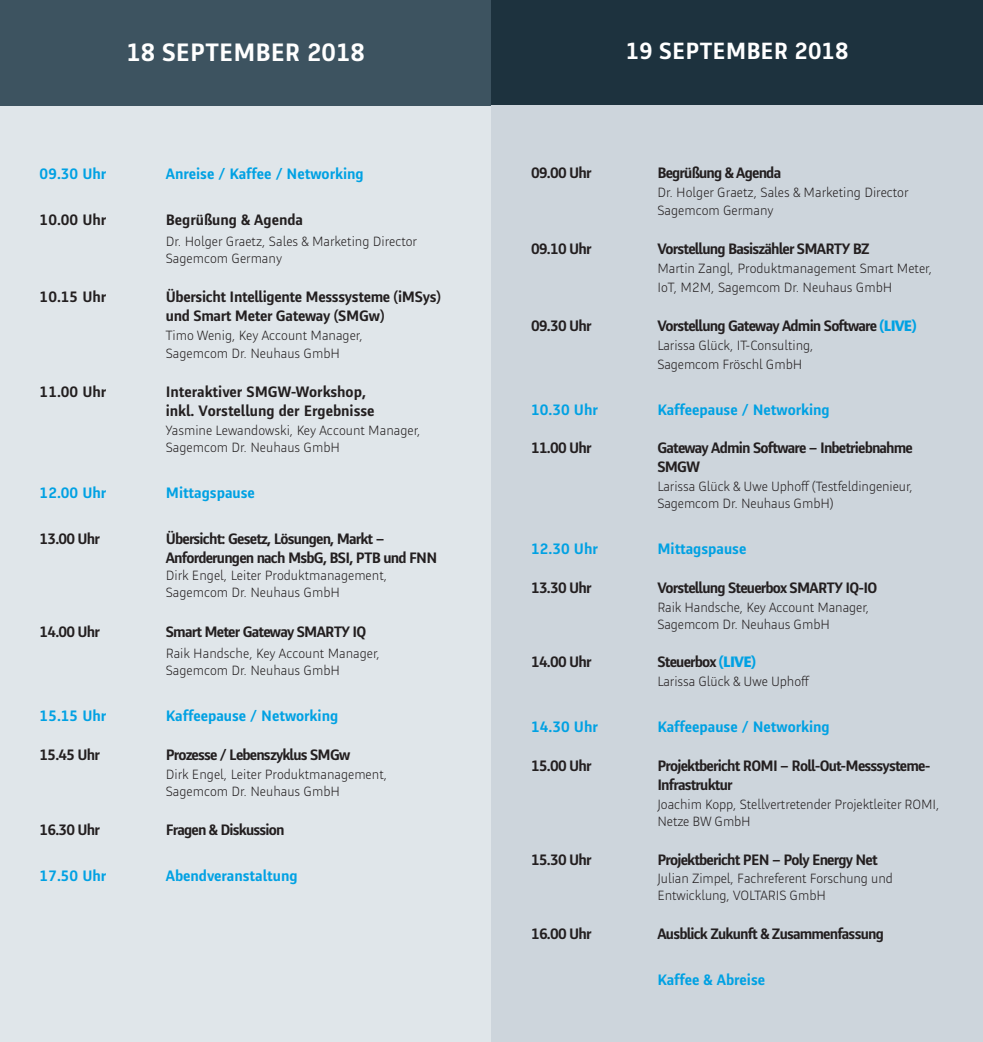
<style>
.page{position:relative;width:983px;height:1042px;background:#fff}
.page>*{position:absolute;margin:0;border:0;box-sizing:border-box;transform-origin:0 0}
.t1{font:700 26.25px "Sagemcom Type";color:#fff}
.t2{font:700 24.5px "Sagemcom Type";color:#fff}
.t3{font:700 15.75px/18.9px "Sagemcom Type";letter-spacing:-.05em;color:#231f20}
.t4{font:700 15.75px "Sagemcom Type";color:#00a1e3}
.t5{font:700 15.75px/18.9px "Sagemcom Type";color:#231f20}
.t6{font:700 15.75px/18.9px "Sagemcom Type";letter-spacing:-.02em;color:#231f20}
.t7{font:300 14px/16.8px "Sagemcom Type";color:#231f20}
.s1{font-weight:800;color:#00a1e3}
</style>
<div class="page">
<div style="left:0;top:105px;width:491px;height:937px;background:#e0e6ea"></div>
<div style="left:0;top:0;width:491px;height:105px;background:#3d5360"></div>
<div style="left:491px;top:0;width:491px;height:105px;background:#1d323e"></div>
<div style="left:491px;top:105px;width:491px;height:937px;background:#cdd5dc"></div>
<h1 class="t1" style="left:126px;top:38px;width:240px">18 SEPTEMBER 2018</h1>
<p class="t4" style="left:40px;top:165px;width:68px">09.30 Uhr</p>
<p class="t4" style="left:166px;top:165px;width:199px">Anreise / Kaffee / Networking</p>
<p class="t3" style="left:40px;top:211px;width:68px">10.00 Uhr</p>
<p class="t5" style="left:166px;top:211px;width:139px">Begrüßung &amp; Agenda</p>
<p class="t7" style="left:166px;top:233px;width:252px">Dr. Holger Graetz, Sales &amp; Marketing Director<br>Sagemcom Germany</p>
<p class="t3" style="left:40px;top:287px;width:68px">10.15 Uhr</p>
<p class="t6" style="left:166px;top:287px;width:277px">Übersicht Intelligente Messsysteme (iMSys) und Smart Meter Gateway (SMGw)</p>
<p class="t7" style="left:166px;top:325px;width:198px;line-height:18.9px">Timo Wenig, Key Account Manager,<br>Sagemcom Dr. Neuhaus GmbH</p>
<p class="t3" style="left:40px;top:383px;width:68px">11.00 Uhr</p>
<p class="t5" style="left:166px;top:383px;width:210px">Interaktiver SMGW-Workshop, inkl. Vorstellung der Ergebnisse</p>
<p class="t7" style="left:166px;top:422px;width:256px">Yasmine Lewandowski, Key Account Manager,<br>Sagemcom Dr. Neuhaus GmbH</p>
<p class="t4" style="left:40px;top:484px;width:68px">12.00 Uhr</p>
<p class="t4" style="left:166px;top:484px;width:91px">Mittagspause</p>
<p class="t3" style="left:40px;top:529px;width:62px">13.00 Uhr</p>
<p class="t3" style="left:166px;top:529px;width:273px">Übersicht: Gesetz, Lösungen, Markt –<br>Anforderungen nach MsbG, BSI, PTB und FNN</p>
<p class="t7" style="left:166px;top:567px;width:223px">Dirk Engel, Leiter Produktmanagement,<br>Sagemcom Dr. Neuhaus GmbH</p>
<p class="t3" style="left:40px;top:623px;width:62px">14.00 Uhr</p>
<p class="t3" style="left:166px;top:623px;width:202px">Smart Meter Gateway SMARTY IQ</p>
<p class="t7" style="left:166px;top:645px;width:216px">Raik Handsche, Key Account Manager,<br>Sagemcom Dr. Neuhaus GmbH</p>
<p class="t4" style="left:40px;top:707px;width:68px">15.15 Uhr</p>
<p class="t4" style="left:166px;top:707px;width:174px">Kaffeepause / Networking</p>
<p class="t3" style="left:40px;top:745px;width:62px">15.45 Uhr</p>
<p class="t3" style="left:166px;top:745px;width:186px">Prozesse / Lebenszyklus SMGw</p>
<p class="t7" style="left:166px;top:766px;width:223px">Dirk Engel, Leiter Produktmanagement,<br>Sagemcom Dr. Neuhaus GmbH</p>
<p class="t3" style="left:40px;top:820px;width:62px">16.30 Uhr</p>
<p class="t3" style="left:166px;top:820px;width:120px">Fragen &amp; Diskussion</p>
<p class="t4" style="left:40px;top:867px;width:68px">17.50 Uhr</p>
<p class="t4" style="left:166px;top:867px;width:133px">Abendveranstaltung</p>
<h2 class="t2" style="left:625px;top:38px;width:224px">19 SEPTEMBER 2018</h2>
<p class="t3" style="left:531px;top:163px;width:62px">09.00 Uhr</p>
<p class="t3" style="left:657px;top:163px;width:125px">Begrüßung &amp; Agenda</p>
<p class="t7" style="left:657px;top:183px;width:252px;line-height:18.9px">Dr. Holger Graetz, Sales &amp; Marketing Director<br>Sagemcom Germany</p>
<p class="t3" style="left:531px;top:240px;width:62px">09.10 Uhr</p>
<p class="t3" style="left:657px;top:240px;width:214px">Vorstellung Basiszähler SMARTY BZ</p>
<p class="t7" style="left:657px;top:259px;width:276px;line-height:18.9px">Martin Zangl, Produktmanagement Smart Meter,<br>IoT, M2M, Sagemcom Dr. Neuhaus GmbH</p>
<p class="t3" style="left:531px;top:316px;width:62px">09.30 Uhr</p>
<p class="t3" style="left:657px;top:316px;width:261px">Vorstellung Gateway Admin Software <span class="s1">(LIVE)</span></p>
<p class="t7" style="left:657px;top:336px;width:158px;line-height:18.9px">Larissa Glück, IT-Consulting,<br>Sagemcom Fröschl GmbH</p>
<p class="t4" style="left:531px;top:401px;width:68px">10.30 Uhr</p>
<p class="t4" style="left:657px;top:401px;width:174px">Kaffeepause / Networking</p>
<p class="t3" style="left:531px;top:439px;width:62px">11.00 Uhr</p>
<p class="t3" style="left:657px;top:439px;width:257px">Gateway Admin Software – Inbetriebnahme<br>SMGW</p>
<p class="t7" style="left:657px;top:478px;width:257px">Larissa Glück &amp; Uwe Uphoff (Testfeldingenieur,<br>Sagemcom Dr. Neuhaus GmbH)</p>
<p class="t4" style="left:531px;top:540px;width:68px">12.30 Uhr</p>
<p class="t4" style="left:657px;top:540px;width:91px">Mittagspause</p>
<p class="t3" style="left:531px;top:578px;width:62px">13.30 Uhr</p>
<p class="t3" style="left:657px;top:578px;width:221px">Vorstellung Steuerbox SMARTY IQ-IO</p>
<p class="t7" style="left:657px;top:599px;width:213px">Raik Handsche, Key Account Manager,<br>Sagemcom Dr. Neuhaus GmbH</p>
<p class="t3" style="left:531px;top:653px;width:62px">14.00 Uhr</p>
<p class="t3" style="left:657px;top:653px;width:100px">Steuerbox <span class="s1">(LIVE)</span></p>
<p class="t7" style="left:657px;top:673px;width:153px">Larissa Glück &amp; Uwe Uphoff</p>
<p class="t4" style="left:531px;top:718px;width:68px">14.30 Uhr</p>
<p class="t4" style="left:657px;top:718px;width:174px">Kaffeepause / Networking</p>
<p class="t3" style="left:531px;top:756px;width:62px">15.00 Uhr</p>
<p class="t3" style="left:657px;top:756px;width:274px">Projektbericht ROMI – Roll-Out-Messsysteme-<br>Infrastruktur</p>
<p class="t7" style="left:657px;top:796px;width:284px">Joachim Kopp, Stellvertretender Projektleiter ROMI,<br>Netze BW GmbH</p>
<p class="t3" style="left:531px;top:850px;width:62px">15.30 Uhr</p>
<p class="t3" style="left:657px;top:850px;width:222px">Projektbericht PEN – Poly Energy Net</p>
<p class="t7" style="left:657px;top:870px;width:237px">Julian Zimpel, Fachreferent Forschung und<br>Entwicklung, VOLTARIS GmbH</p>
<p class="t3" style="left:531px;top:924px;width:62px">16.00 Uhr</p>
<p class="t3" style="left:657px;top:924px;width:228px">Ausblick Zukunft &amp; Zusammenfassung</p>
<p class="t4" style="left:657px;top:971px;width:109px">Kaffee &amp; Abreise</p>
</div>
